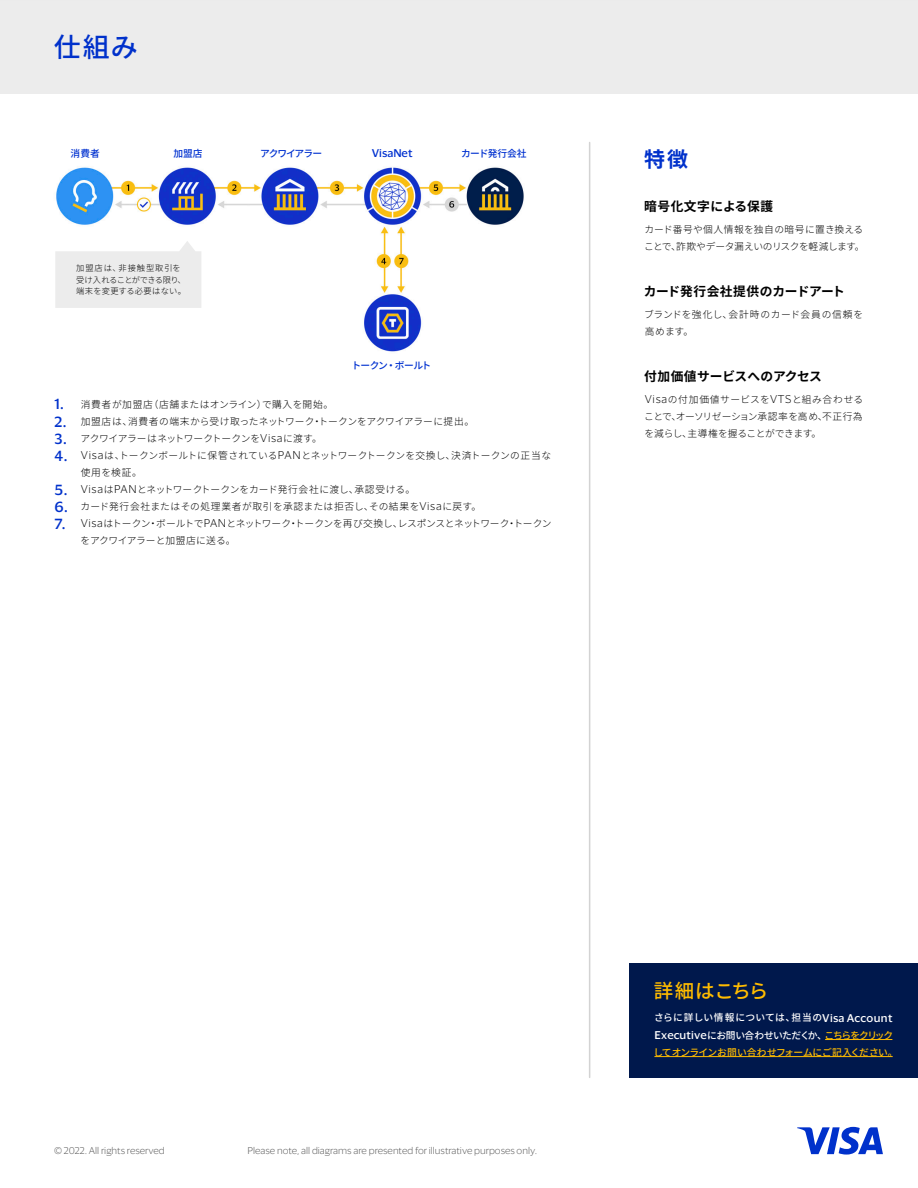
<style>
.page{position:relative;width:918px;height:1188px;background:#fff}
.page>*{position:absolute;margin:0;border:0;box-sizing:border-box;transform-origin:0 0}
.t1{font:500 27px "Noto Sans JP";color:#0031cb}
.t2{font:700 21px "Noto Sans JP";color:#0031cb}
.t3{font:500 19.5px "Noto Sans JP";letter-spacing:-.01em;color:#ffbc00}
.t4{font:500 13.5px/17.1px "Visa Dialect";color:#0031cb}
.t5{font:700 12.75px "Noto Sans JP";color:#000}
.t6{font:700 12.75px "Noto Sans JP";letter-spacing:.04em;color:#000}
.t7{font:500 10.35px "Visa Dialect";color:#0031d0}
.t8{font:300 9.75px/17.1px "Noto Sans JP";letter-spacing:.005em;color:#000}
.t9{font:500 9.75px/17.1px "Noto Sans JP";letter-spacing:-.03em;color:#ffbc00}
.t10{font:300 9.75px/17.1px "Noto Sans JP";letter-spacing:.05em;color:#000}
.t11{font:500 9.75px "Noto Sans JP";letter-spacing:-.065em;color:#0031d0}
.t12{font:500 9.75px "Noto Sans JP";letter-spacing:-.11em;color:#0031d0}
.t13{font:500 9.75px "Noto Sans JP";letter-spacing:-.03em;color:#0031d0}
.t14{font:300 9px "Visa Dialect";color:#565656}
.t15{font:300 8.25px/11.2px "Noto Sans JP";letter-spacing:.015em;color:#000}
.s1{font-family:"Visa Dialect";font-size:10.35px}
.s2{color:#fff}
.s3{font-family:"Visa Dialect";font-size:10.35px;color:#fff}
</style>
<div class="page">
<div style="left:630px;top:963px;width:288px;height:115px;background:#00184c"></div>
<hr style="left:825px;top:1039px;width:67px;height:1px;background:#ffbc00">
<hr style="left:654px;top:1056px;width:239px;height:1px;background:#ffbc00">
<svg style="left:797px;top:1127px;width:86px;height:28px"></svg>
<hr style="left:589px;top:142px;width:1px;height:935px;background:#d3d3d3">
<div style="left:0;top:0;width:918px;height:94px;background:#ececec"></div>
<img style="left:56px;top:167px;width:468px;height:185px">
<svg style="left:55px;top:241px;width:146px;height:67px"></svg>
<h1 class="t1" style="left:54px;top:32px;width:85px">仕組み</h1>
<p class="t11" style="left:71px;top:148px;width:31px">消費者</p>
<p class="t11" style="left:173px;top:148px;width:31px">加盟店</p>
<p class="t12" style="left:260px;top:148px;width:64px">アクワイアラー</p>
<p class="t7" style="left:372px;top:145px;width:42px">VisaNet</p>
<p class="t13" style="left:461px;top:148px;width:67px">カード発行会社</p>
<p class="t15" style="left:76px;top:263px;width:111px">加盟店は、非接触型取引を受け入れることができる限り、端末を変更する必要はない。</p>
<h3 class="t4" style="left:55px;top:395px;width:15px">1.<br>2.<br>3.<br>4.</h3>
<h3 class="t4" style="left:55px;top:480px;width:15px;text-align:justify">5.<br>6.<br>7.</h3>
<p class="t11" style="left:351px;top:360px;width:81px">トークン・ボールト</p>
<p class="t8" style="left:80px;top:396px;width:473px">消費者が加盟店（店舗またはオンライン）で購入を開始。<br>加盟店は、消費者の端末から受け取ったネットワーク・トークンをアクワイアラーに提出。<br>アクワイアラーはネットワークトークンを<span class="s1">Visa</span>に渡す。<br><span class="s1">Visa</span>は、トークンボールトに保管されている<span class="s1">PAN</span>とネットワークトークンを交換し、決済トークンの正当な使用を検証。<br><span class="s1">Visa</span>は<span class="s1">PAN</span>とネットワークトークンをカード発行会社に渡し、承認受ける。<br>カード発行会社またはその処理業者が取引を承認または拒否し、その結果を<span class="s1">Visa</span>に戻す。<br><span class="s1">Visa</span>はトークン・ボールトで<span class="s1">PAN</span>とネットワーク・トークンを再び交換し、レスポンスとネットワーク・トークンをアクワイアラーと加盟店に送る。</p>
<h2 class="t2" style="left:644px;top:147px;width:45px">特徴</h2>
<h3 class="t6" style="left:644px;top:199px;width:130px">暗号化文字による保護</h3>
<p class="t8" style="left:644px;top:221px;width:222px">カード番号や個人情報を独自の暗号に置き換えることで、詐欺やデータ漏えいのリスクを軽減します。</p>
<h3 class="t5" style="left:644px;top:284px;width:203px">カード発行会社提供のカードアート</h3>
<p class="t10" style="left:644px;top:306px;width:221px">ブランドを強化し、会計時のカード会員の信頼を高めます。</p>
<h3 class="t5" style="left:644px;top:369px;width:179px">付加価値サービスへのアクセス</h3>
<p class="t8" style="left:644px;top:391px;width:221px;text-align:justify"><span class="s1">Visa</span>の付加価値サービスを<span class="s1">VTS</span>と組み合わせることで、オーソリゼーション承認率を高め、不正行為を減らし、主導権を握ることができます。</p>
<p class="t14" style="left:54px;top:1144px;width:112px">© 2022. All rights reserved</p>
<p class="t14" style="left:248px;top:1144px;width:291px">Please note, all diagrams are presented for illustrative purposes only.</p>
<h3 class="t3" style="left:654px;top:980px;width:116px">詳細はこちら</h3>
<p class="t9" style="left:654px;top:1010px;width:245px"><span class="s2">さらに詳しい情報については、担当の</span><span class="s3">Visa Account<br>Executive</span><span class="s2">にお問い合わせいただくか、</span>こちらをクリックしてオンラインお問い合わせフォームにご記入ください。</p>
</div>
